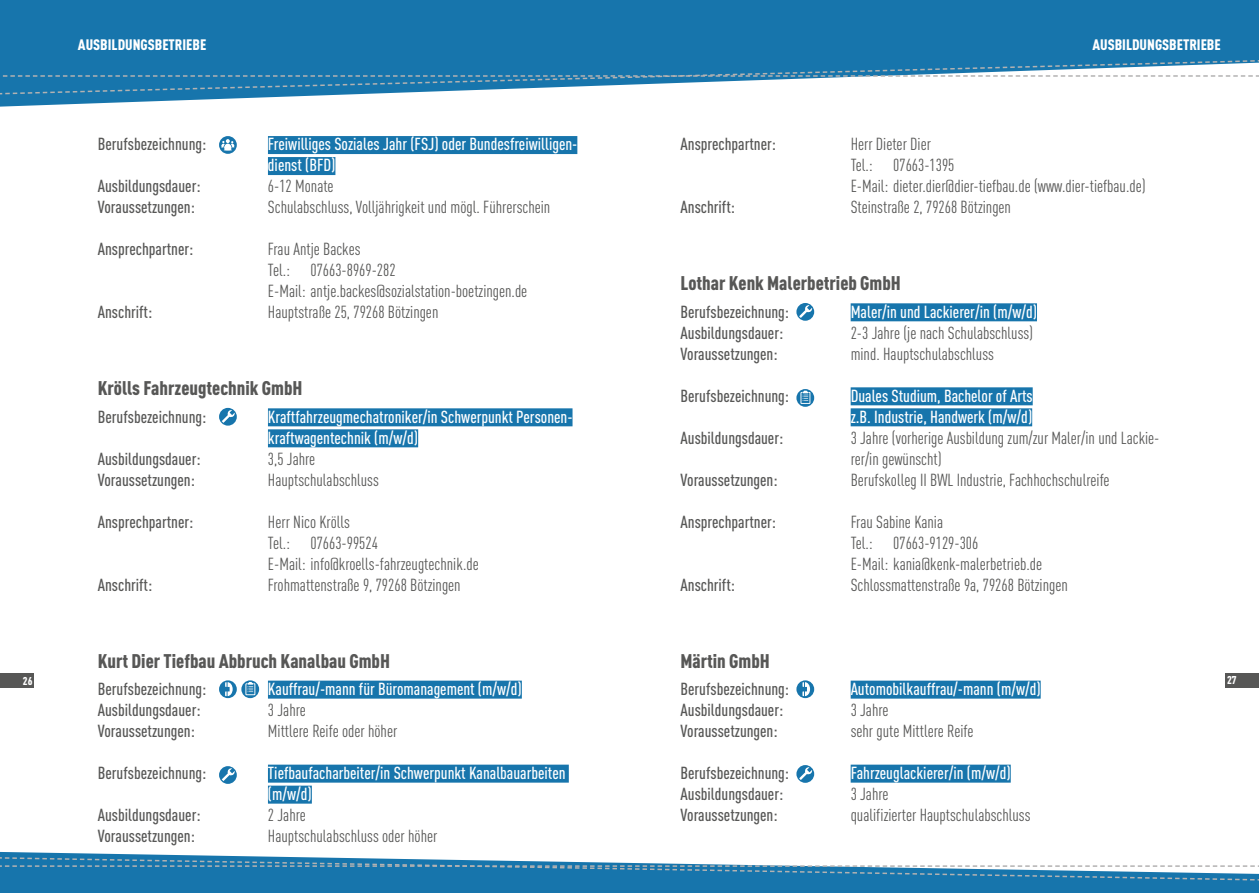
<style>
.page{position:relative;width:1259px;height:893px;background:#fff}
.page>*{position:absolute;margin:0;border:0;box-sizing:border-box;transform-origin:0 0}
.t1{font:900 19.5px "DIN Cond";color:#575756}
.t2{font:17.25px/21px "DIN Cond";color:#575756}
.t3{font:500 17.25px "DIN Cond";color:#575756}
.t4{font:500 17.25px/21px "DIN Cond";color:#fff}
.t5{font:900 15px "DIN Cond";color:#fff}
.t6{font:900 11.25px "DIN Cond";color:#fff}
</style>
<div class="page">
<svg style="left:0;top:0;width:1259px;height:107px;fill:#1775ac"></svg>
<svg style="left:0;top:851px;width:1259px;height:42px;fill:#1775ac"></svg>
<svg style="left:0;top:855px;width:1259px;height:29px"></svg>
<svg style="left:0;top:56px;width:1259px;height:41px"></svg>
<div style="left:0;top:673px;width:34px;height:15px;background:#575756"></div>
<div style="left:1225px;top:673px;width:34px;height:15px;background:#575756"></div>
<div style="left:268px;top:136px;width:309px;height:18px;background:#1775ac"></div>
<div style="left:268px;top:157px;width:67px;height:18px;background:#1775ac"></div>
<div style="left:268px;top:408px;width:304px;height:18px;background:#1775ac"></div>
<div style="left:268px;top:429px;width:150px;height:18px;background:#1775ac"></div>
<div style="left:268px;top:681px;width:254px;height:18px;background:#1775ac"></div>
<div style="left:268px;top:765px;width:301px;height:18px;background:#1775ac"></div>
<div style="left:268px;top:786px;width:44px;height:18px;background:#1775ac"></div>
<div style="left:850px;top:303px;width:187px;height:18px;background:#1775ac"></div>
<div style="left:850px;top:387px;width:182px;height:18px;background:#1775ac"></div>
<div style="left:850px;top:408px;width:182px;height:18px;background:#1775ac"></div>
<div style="left:850px;top:681px;width:190px;height:18px;background:#1775ac"></div>
<div style="left:850px;top:765px;width:160px;height:18px;background:#1775ac"></div>
<svg style="left:219px;top:136px;width:18px;height:18px"></svg>
<svg style="left:221px;top:139px;width:13px;height:12px"></svg>
<svg style="left:219px;top:408px;width:18px;height:18px"></svg>
<svg style="left:222px;top:410px;width:13px;height:13px"></svg>
<svg style="left:796px;top:303px;width:18px;height:18px"></svg>
<svg style="left:799px;top:305px;width:13px;height:13px"></svg>
<svg style="left:796px;top:765px;width:18px;height:18px"></svg>
<svg style="left:799px;top:767px;width:13px;height:13px"></svg>
<svg style="left:219px;top:766px;width:18px;height:18px"></svg>
<svg style="left:222px;top:768px;width:13px;height:13px"></svg>
<div style="left:219px;top:680px;width:18px;height:18px;background:#1775ac;border-radius:50%"></div>
<svg style="left:225px;top:682px;width:8px;height:14px"></svg>
<div style="left:796px;top:680px;width:18px;height:18px;background:#1775ac;border-radius:50%"></div>
<svg style="left:802px;top:682px;width:8px;height:14px"></svg>
<svg style="left:241px;top:680px;width:18px;height:18px"></svg>
<svg style="left:245px;top:682px;width:10px;height:13px"></svg>
<svg style="left:796px;top:389px;width:18px;height:18px"></svg>
<svg style="left:800px;top:391px;width:10px;height:13px"></svg>
<p class="t5" style="left:78px;top:35px;width:130px">AUSBILDUNGSBETRIEBE</p>
<p class="t5" style="left:1092px;top:35px;width:130px">AUSBILDUNGSBETRIEBE</p>
<p class="t3" style="left:98px;top:134px;width:110px">Berufsbezeichnung:</p>
<p class="t4" style="left:268px;top:133px;width:311px">Freiwilliges Soziales Jahr (FSJ) oder Bundesfreiwilligen&shy;dienst (BFD)</p>
<p class="t3" style="left:98px;top:176px;width:104px">Ausbildungsdauer:</p>
<p class="t2" style="left:268px;top:176px;width:67px">6-12 Monate</p>
<p class="t3" style="left:98px;top:197px;width:99px">Voraussetzungen:</p>
<p class="t2" style="left:268px;top:197px;width:284px">Schulabschluss, Volljährigkeit und mögl. Führerschein</p>
<p class="t3" style="left:98px;top:239px;width:97px">Ansprechpartner:</p>
<p class="t2" style="left:268px;top:239px;width:261px">Frau Antje Backes<br>Tel.: 07663-8969-282<br>E-Mail: antje.backes@sozialstation-boetzingen.de</p>
<p class="t3" style="left:98px;top:302px;width:56px">Anschrift:</p>
<p class="t2" style="left:268px;top:302px;width:172px">Hauptstraße 25, 79268 Bötzingen</p>
<p class="t1" style="left:98px;top:376px;width:206px">Krölls Fahrzeugtechnik GmbH</p>
<p class="t3" style="left:98px;top:406px;width:110px">Berufsbezeichnung:</p>
<p class="t4" style="left:268px;top:406px;width:306px">Kraftfahrzeugmechatroniker/in Schwerpunkt Personen&shy;kraftwagentechnik (m/w/d)</p>
<p class="t3" style="left:98px;top:448px;width:104px">Ausbildungsdauer:</p>
<p class="t2" style="left:268px;top:448px;width:49px">3,5 Jahre</p>
<p class="t3" style="left:98px;top:469px;width:99px">Voraussetzungen:</p>
<p class="t2" style="left:268px;top:469px;width:112px">Hauptschulabschluss</p>
<p class="t3" style="left:98px;top:511px;width:97px">Ansprechpartner:</p>
<p class="t2" style="left:268px;top:511px;width:212px">Herr Nico Krölls<br>Tel.: 07663-99524<br>E-Mail: info@kroells-fahrzeugtechnik.de</p>
<p class="t3" style="left:98px;top:574px;width:56px">Anschrift:</p>
<p class="t2" style="left:268px;top:574px;width:194px">Frohmattenstraße 9, 79268 Bötzingen</p>
<p class="t3" style="left:680px;top:134px;width:97px">Ansprechpartner:</p>
<p class="t2" style="left:850px;top:134px;width:296px">Herr Dieter Dier<br>Tel.: 07663-1395<br>E-Mail: dieter.dier@dier-tiefbau.de (www.dier-tiefbau.de)</p>
<p class="t3" style="left:680px;top:197px;width:56px">Anschrift:</p>
<p class="t2" style="left:850px;top:197px;width:162px">Steinstraße 2, 79268 Bötzingen</p>
<p class="t1" style="left:680px;top:271px;width:222px">Lothar Kenk Malerbetrieb GmbH</p>
<p class="t3" style="left:680px;top:301px;width:110px">Berufsbezeichnung:</p>
<p class="t4" style="left:850px;top:301px;width:188px">Maler/in und Lackierer/in (m/w/d)</p>
<p class="t3" style="left:680px;top:322px;width:104px">Ausbildungsdauer:</p>
<p class="t2" style="left:850px;top:322px;width:184px">2-3 Jahre (je nach Schulabschluss)</p>
<p class="t3" style="left:680px;top:343px;width:99px">Voraussetzungen:</p>
<p class="t2" style="left:850px;top:343px;width:145px">mind. Hauptschulabschluss</p>
<p class="t3" style="left:680px;top:385px;width:110px">Berufsbezeichnung:</p>
<p class="t4" style="left:850px;top:385px;width:183px">Duales Studium, Bachelor of Arts z.B. Industrie, Handwerk (m/w/d)</p>
<p class="t3" style="left:680px;top:427px;width:104px">Ausbildungsdauer:</p>
<p class="t2" style="left:850px;top:427px;width:310px">3 Jahre (vorherige Ausbildung zum/zur Maler/in und Lackie&shy;rer/in gewünscht)</p>
<p class="t3" style="left:680px;top:469px;width:99px">Voraussetzungen:</p>
<p class="t2" style="left:850px;top:469px;width:260px">Berufskolleg II BWL Industrie, Fachhochschulreife</p>
<p class="t3" style="left:680px;top:511px;width:97px">Ansprechpartner:</p>
<p class="t2" style="left:850px;top:511px;width:193px">Frau Sabine Kania<br>Tel.: 07663-9129-306<br>E-Mail: kania@kenk-malerbetrieb.de</p>
<p class="t3" style="left:680px;top:574px;width:56px">Anschrift:</p>
<p class="t2" style="left:850px;top:574px;width:219px">Schlossmattenstraße 9a, 79268 Bötzingen</p>
<p class="t1" style="left:98px;top:648px;width:294px">Kurt Dier Tiefbau Abbruch Kanalbau GmbH</p>
<p class="t3" style="left:98px;top:678px;width:110px">Berufsbezeichnung:</p>
<p class="t4" style="left:268px;top:678px;width:255px">Kauffrau/-mann für Büromanagement (m/w/d)</p>
<p class="t3" style="left:98px;top:699px;width:104px">Ausbildungsdauer:</p>
<p class="t2" style="left:268px;top:699px;width:39px">3 Jahre</p>
<p class="t3" style="left:98px;top:720px;width:99px">Voraussetzungen:</p>
<p class="t2" style="left:268px;top:720px;width:131px">Mittlere Reife oder höher</p>
<p class="t3" style="left:98px;top:762px;width:110px">Berufsbezeichnung:</p>
<p class="t4" style="left:268px;top:762px;width:299px">Tiefbaufacharbeiter/in Schwerpunkt Kanalbauarbeiten (m/w/d)</p>
<p class="t3" style="left:98px;top:804px;width:104px">Ausbildungsdauer:</p>
<p class="t2" style="left:268px;top:804px;width:39px">2 Jahre</p>
<p class="t3" style="left:98px;top:825px;width:99px">Voraussetzungen:</p>
<p class="t2" style="left:268px;top:825px;width:171px">Hauptschulabschluss oder höher</p>
<p class="t1" style="left:680px;top:648px;width:91px">Märtin GmbH</p>
<p class="t3" style="left:680px;top:678px;width:110px">Berufsbezeichnung:</p>
<p class="t4" style="left:850px;top:678px;width:191px">Automobilkauffrau/-mann (m/w/d)</p>
<p class="t3" style="left:680px;top:699px;width:104px">Ausbildungsdauer:</p>
<p class="t2" style="left:850px;top:699px;width:39px">3 Jahre</p>
<p class="t3" style="left:680px;top:720px;width:99px">Voraussetzungen:</p>
<p class="t2" style="left:850px;top:720px;width:124px">sehr gute Mittlere Reife</p>
<p class="t3" style="left:680px;top:762px;width:110px">Berufsbezeichnung:</p>
<p class="t4" style="left:850px;top:762px;width:162px">Fahrzeuglackierer/in (m/w/d)</p>
<p class="t3" style="left:680px;top:783px;width:104px">Ausbildungsdauer:</p>
<p class="t2" style="left:850px;top:783px;width:39px">3 Jahre</p>
<p class="t3" style="left:680px;top:804px;width:99px">Voraussetzungen:</p>
<p class="t2" style="left:850px;top:804px;width:181px">qualifizierter Hauptschulabschluss</p>
<p class="t6" style="left:23px;top:673px;width:11px">26</p>
<p class="t6" style="left:1227px;top:673px;width:11px">27</p>
</div>
